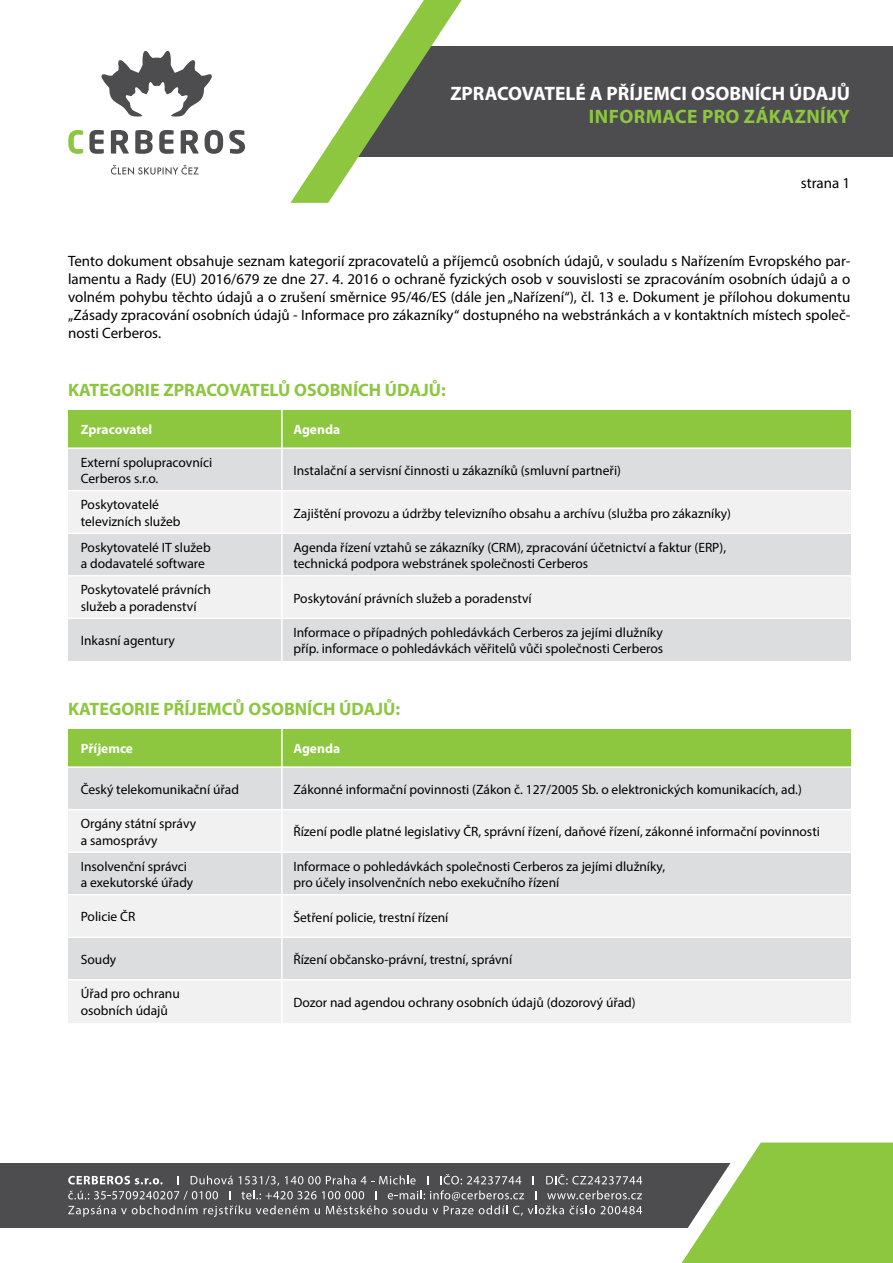
<style>
.page{position:relative;width:893px;height:1263px;background:#fff}
.page>*{position:absolute;margin:0;border:0;box-sizing:border-box;transform-origin:0 0}
.t1{font:700 19.5px "Myriad Pro";color:#fff}
.t2{font:700 19.5px "Myriad Pro";letter-spacing:.02em;color:#8dc63f}
.t3{font:700 18px "Myriad Pro";color:#8dc63f}
.t4{font:15px/18px "Myriad Pro";color:#000;text-align:justify}
.t5{font:13.5px/16.2px "Myriad Pro";color:#000}
.t6{font:700 13.5px "Myriad Pro";color:#fff}
</style>
<div class="page">
<div style="left:16px;top:46px;width:877px;height:111px;background:#4d4d4f"></div>
<svg style="left:424px;top:0;width:38px;height:57px"></svg>
<svg style="left:16px;top:0;width:408px;height:203px"></svg>
<div style="left:0;top:1163px;width:893px;height:64px;background:#4d4d4f"></div>
<svg style="left:665px;top:1142px;width:228px;height:121px"></svg>
<svg style="left:111px;top:165px;width:88px;height:10px"></svg>
<svg style="left:68px;top:130px;width:15px;height:24px"></svg>
<svg style="left:89px;top:51px;width:156px;height:103px"></svg>
<svg style="left:68px;top:1174px;width:574px;height:43px"></svg>
<div style="left:68px;top:410px;width:782px;height:38px;background:#8dc63f"></div>
<div style="left:68px;top:729px;width:782px;height:38px;background:#8dc63f"></div>
<div style="left:68px;top:448px;width:782px;height:43px;background:#dcddde"></div>
<div style="left:68px;top:767px;width:782px;height:43px;background:#dcddde"></div>
<div style="left:68px;top:491px;width:782px;height:42px;background:#f1f1f2"></div>
<div style="left:68px;top:810px;width:782px;height:42px;background:#f1f1f2"></div>
<div style="left:68px;top:533px;width:782px;height:43px;background:#dcddde"></div>
<div style="left:68px;top:852px;width:782px;height:43px;background:#dcddde"></div>
<div style="left:68px;top:576px;width:782px;height:42px;background:#f1f1f2"></div>
<div style="left:68px;top:895px;width:782px;height:42px;background:#f1f1f2"></div>
<div style="left:68px;top:980px;width:782px;height:42px;background:#f1f1f2"></div>
<div style="left:68px;top:618px;width:782px;height:43px;background:#dcddde"></div>
<div style="left:68px;top:937px;width:782px;height:43px;background:#dcddde"></div>
<hr style="left:281px;top:406px;width:2px;height:256px;background:#fff">
<hr style="left:281px;top:725px;width:2px;height:306px;background:#fff">
<hr style="left:60px;top:447px;width:796px;height:2px;background:#fff">
<hr style="left:60px;top:766px;width:796px;height:2px;background:#fff">
<hr style="left:60px;top:490px;width:796px;height:1px;background:#fff">
<hr style="left:60px;top:809px;width:796px;height:1px;background:#fff">
<hr style="left:60px;top:532px;width:796px;height:2px;background:#fff">
<hr style="left:60px;top:851px;width:796px;height:2px;background:#fff">
<hr style="left:60px;top:575px;width:796px;height:1px;background:#fff">
<hr style="left:60px;top:894px;width:796px;height:1px;background:#fff">
<hr style="left:60px;top:979px;width:796px;height:1px;background:#fff">
<hr style="left:60px;top:617px;width:796px;height:2px;background:#fff">
<hr style="left:60px;top:936px;width:796px;height:2px;background:#fff">
<h1 class="t1" style="left:450px;top:80px;width:401px">ZPRACOVATELÉ A PŘÍJEMCI OSOBNÍCH ÚDAJŮ</h1>
<h1 class="t2" style="left:589px;top:104px;width:263px">INFORMACE PRO ZÁKAZNÍKY</h1>
<p class="t4" style="left:801px;top:173px;width:51px">strana 1</p>
<p class="t4" style="left:68px;top:252px;width:784px">Tento dokument obsahuje seznam kategorií zpracovatelů a příjemců osobních údajů, v souladu s Nařízením Evropského par&shy;lamentu a Rady (EU) 2016/679 ze dne 27. 4. 2016 o ochraně fyzických osob v souvislosti se zpracováním osobních údajů a o volném pohybu těchto údajů a o zrušení směrnice 95/46/ES (dále jen „Nařízení“), čl. 13 e. Dokument je přílohou dokumentu „Zásady zpracování osobních údajů - Informace pro zákazníky“ dostupného na webstránkách a v kontaktních místech společ&shy;nosti Cerberos.</p>
<h2 class="t3" style="left:68px;top:378px;width:379px">KATEGORIE ZPRACOVATELŮ OSOBNÍCH ÚDAJŮ:</h2>
<p class="t6" style="left:81px;top:420px;width:73px">Zpracovatel</p>
<p class="t5" style="left:81px;top:454px;width:133px">Externí spolupracovníci<br>Cerberos s.r.o.</p>
<p class="t5" style="left:81px;top:496px;width:101px">Poskytovatelé televizních služeb</p>
<p class="t5" style="left:81px;top:539px;width:131px">Poskytovatelé IT služeb a dodavatelé software</p>
<p class="t5" style="left:81px;top:582px;width:132px">Poskytovatelé právních služeb a poradenství</p>
<p class="t5" style="left:81px;top:632px;width:96px">Inkasní agentury</p>
<p class="t6" style="left:293px;top:420px;width:48px">Agenda</p>
<p class="t5" style="left:293px;top:462px;width:329px">Instalační a servisní činnosti u zákazníků (smluvní partneři)</p>
<p class="t5" style="left:293px;top:505px;width:439px">Zajištění provozu a údržby televizního obsahu a archívu (služba pro zákazníky)</p>
<p class="t5" style="left:293px;top:539px;width:434px">Agenda řízení vztahů se zákazníky (CRM), zpracování účetnictví a faktur (ERP), technická podpora webstránek společnosti Cerberos</p>
<p class="t5" style="left:293px;top:590px;width:240px">Poskytování právních služeb a poradenství</p>
<p class="t5" style="left:293px;top:624px;width:371px">Informace o případných pohledávkách Cerberos za jejími dlužníky příp. informace o pohledávkách věřitelů vůči společnosti Cerberos</p>
<h2 class="t3" style="left:68px;top:697px;width:334px">KATEGORIE PŘÍJEMCŮ OSOBNÍCH ÚDAJŮ:</h2>
<p class="t6" style="left:81px;top:739px;width:54px">Příjemce</p>
<p class="t6" style="left:293px;top:739px;width:48px">Agenda</p>
<p class="t5" style="left:81px;top:781px;width:160px">Český telekomunikační úřad</p>
<p class="t5" style="left:293px;top:781px;width:510px">Zákonné informační povinnosti (Zákon č. 127/2005 Sb. o elektronických komunikacích, ad.)</p>
<p class="t5" style="left:81px;top:815px;width:117px">Orgány státní správy a samosprávy</p>
<p class="t5" style="left:293px;top:824px;width:528px">Řízení podle platné legislativy ČR, správní řízení, daňové řízení, zákonné informační povinnosti</p>
<p class="t5" style="left:81px;top:858px;width:114px">Insolvenční správci a exekutorské úřady</p>
<p class="t5" style="left:293px;top:858px;width:373px">Informace o pohledávkách společnosti Cerberos za jejími dlužníky, pro účely insolvenčních nebo exekučního řízení</p>
<p class="t5" style="left:81px;top:909px;width:56px">Policie ČR</p>
<p class="t5" style="left:293px;top:909px;width:156px">Šetření policie, trestní řízení</p>
<p class="t5" style="left:81px;top:951px;width:37px">Soudy</p>
<p class="t5" style="left:293px;top:951px;width:220px">Řízení občansko-právní, trestní, správní</p>
<p class="t5" style="left:81px;top:985px;width:101px">Úřad pro ochranu osobních údajů</p>
<p class="t5" style="left:293px;top:994px;width:344px">Dozor nad agendou ochrany osobních údajů (dozorový úřad)</p>
</div>
